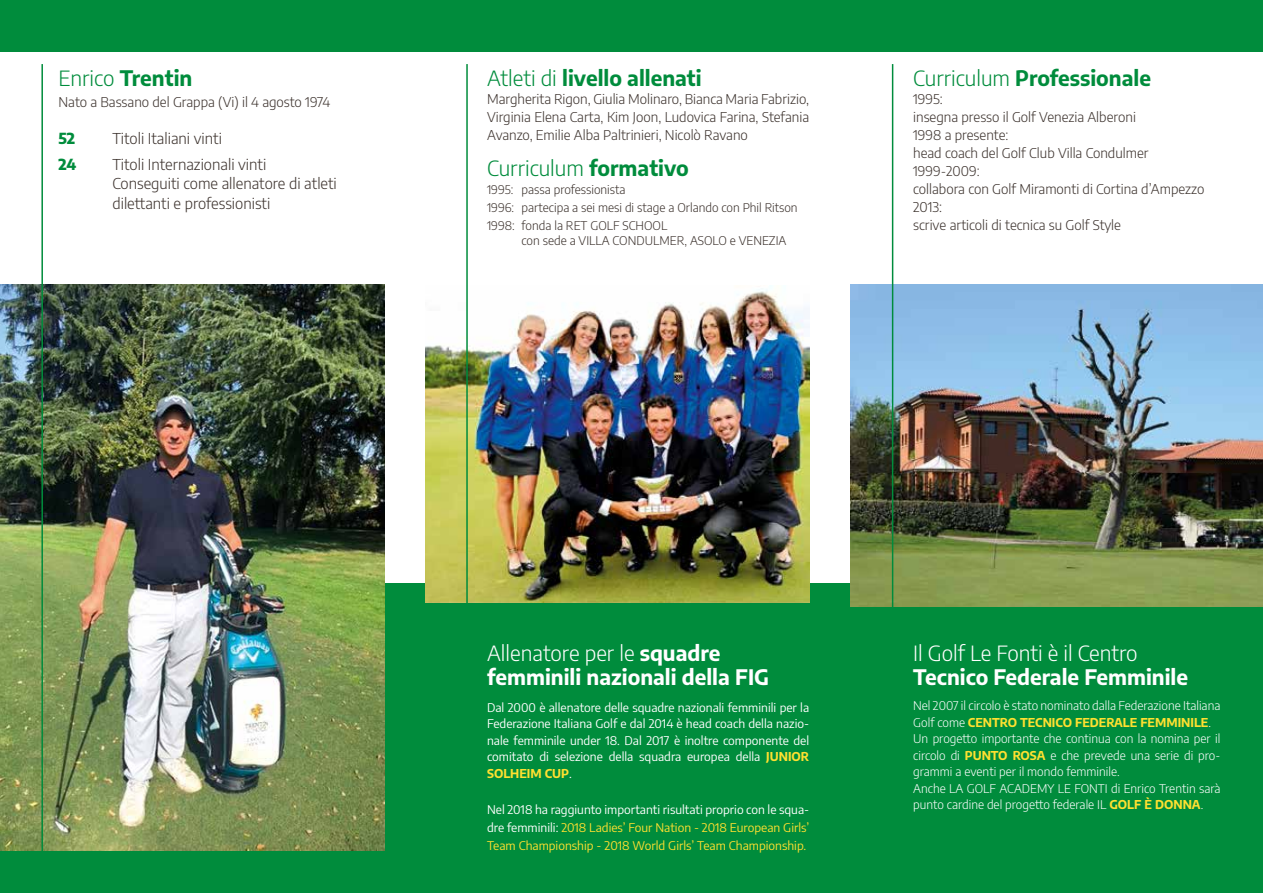
<style>
.page{position:relative;width:1263px;height:893px;background:#fff}
.page>*{position:absolute;margin:0;border:0;box-sizing:border-box;transform-origin:0 0}
.t1{font:700 21px/24px "Encode Sans";color:#fff}
.t2{font:700 21px "Encode Sans";color:#008c3c}
.t3{font:300 21px "Encode Sans";color:#fff}
.t4{font:300 21px "Encode Sans";color:#008c3c}
.t5{font:300 15px/19.5px "Encode Sans";color:#3a302b}
.t6{font:800 15px "Encode Sans";color:#008c3c}
.t7{font:300 13.5px/18px "Encode Sans";color:#3a302b;text-align:justify}
.t8{font:300 12px/16.5px "Encode Sans";color:#fff}
.t9{font:12px/16.5px "Encode Sans";color:#fff;text-align:justify}
.t10{font:12px/18px "Encode Sans";color:#ffe030;text-align:justify}
.t11{font:300 12px/18px "Encode Sans";color:#3a302b}
.s1{font-weight:300}
.s2{font-weight:700}
.s3{font-weight:700;color:#ffe030}
.s4{color:#fff}
</style>
<div class="page">
<div style="left:0;top:584px;width:1263px;height:309px;background:#008c3c"></div>
<div style="left:0;top:0;width:1263px;height:51px;background:#008c3c"></div>
<img style="left:851px;top:285px;width:412px;height:322px">
<img style="left:0;top:285px;width:385px;height:565px">
<hr style="left:41px;top:64px;width:2px;height:803px;background:#008c3c">
<hr style="left:892px;top:64px;width:1px;height:803px;background:#008c3c">
<img style="left:425px;top:286px;width:384px;height:317px">
<hr style="left:466px;top:64px;width:2px;height:803px;background:#008c3c">
<h1 class="t2" style="left:58px;top:62px;width:135px"><span class="s1">Enrico</span> Trentin</h1>
<p class="t7" style="left:58px;top:92px;width:273px">Nato a Bassano del Grappa (Vi) il 4 agosto 1974</p>
<p class="t6" style="left:58px;top:127px;width:18px">52</p>
<p class="t5" style="left:112px;top:128px;width:111px">Titoli Italiani vinti</p>
<p class="t6" style="left:58px;top:152px;width:19px">24</p>
<p class="t5" style="left:112px;top:154px;width:226px">Titoli Internazionali vinti<br>Conseguiti come allenatore di atleti dilettanti e professionisti</p>
<h1 class="t2" style="left:487px;top:62px;width:216px"><span class="s1">Atleti di</span> livello allenati</h1>
<p class="t7" style="left:487px;top:89px;width:324px">Margherita Rigon, Giulia Molinaro, Bianca Maria Fabrizio, Virginia Elena Carta, Kim Joon, Ludovica Farina, Stefania Avanzo, Emilie Alba Paltrinieri, Nicolò Ravano</p>
<h1 class="t4" style="left:487px;top:153px;width:203px">Curriculum <span class="s2">formativo</span></h1>
<p class="t11" style="left:487px;top:180px;width:312px">1995: passa professionista<br>1996: partecipa a sei mesi di stage a Orlando con Phil Ritson<br>1998: fonda la RET GOLF SCHOOL</p>
<p class="t11" style="left:522px;top:231px;width:266px">con sede a VILLA CONDULMER, ASOLO e VENEZIA</p>
<h1 class="t2" style="left:913px;top:62px;width:239px"><span class="s1">Curriculum</span> Professionale</h1>
<p class="t7" style="left:913px;top:89px;width:293px;text-align:left">1995:<br>insegna presso il Golf Venezia Alberoni<br>1998 a presente:<br>head coach del Golf Club Villa Condulmer<br>1999-2009:<br>collabora con Golf Miramonti di Cortina d’Ampezzo<br>2013:<br>scrive articoli di tecnica su Golf Style</p>
<h1 class="t1" style="left:487px;top:640px;width:284px"><span class="s1">Allenatore per le</span> squadre femminili nazionali della FIG</h1>
<p class="t9" style="left:487px;top:699px;width:324px">Dal 2000 è allenatore delle squadre nazionali femminili per la Federazione Italiana Golf e dal 2014 è head coach della nazio&shy;nale femminile under 18. Dal 2017 è inoltre componente del comitato di selezione della squadra europea della <span class="s3">JUNIOR SOLHEIM CUP</span>.</p>
<p class="t10" style="left:487px;top:800px;width:324px"><span class="s4">Nel 2018 ha raggiunto importanti risultati proprio con le squa&shy;dre femminili:</span> 2018 Ladies’ Four Nation - 2018 European Girls’ Team Championship - 2018 World Girls’ Team Championship.</p>
<h1 class="t3" style="left:913px;top:639px;width:226px">Il Golf Le Fonti è il Centro</h1>
<h1 class="t1" style="left:913px;top:664px;width:276px">Tecnico Federale Femminile</h1>
<p class="t8" style="left:913px;top:697px;width:309px">Nel 2007 il circolo è stato nominato dalla Federazione Italiana Golf come <span class="s3">CENTRO TECNICO FEDERALE FEMMINILE</span>.<br>Un progetto importante che continua con la nomina per il circolo di <span class="s3">PUNTO ROSA</span> e che prevede una serie di pro&shy;grammi a eventi per il mondo femminile.<br>Anche LA GOLF ACADEMY LE FONTI di Enrico Trentin sarà punto cardine del progetto federale IL <span class="s3">GOLF È DONNA</span>.</p>
</div>
